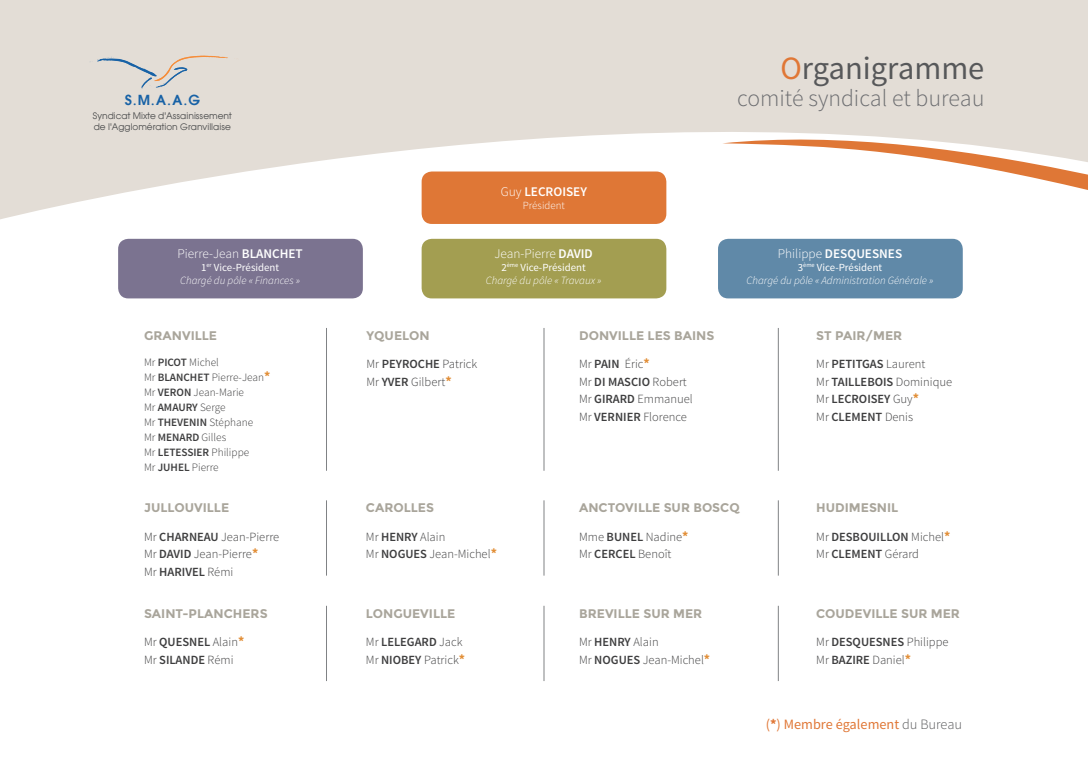
<style>
.page{position:relative;width:1088px;height:780px;background:#fff}
.page>*{position:absolute;margin:0;border:0;box-sizing:border-box;transform-origin:0 0}
.t1{font:32.5px "Source Sans Pro";color:#57585a}
.t2{font:300 23.75px "Source Sans Pro";color:#6c6d70}
.t3{font:600 15.12px "Avant Garde ITC";color:#1862a6}
.t4{font:14.25px "Source Sans Pro";color:#e07736}
.t5{font:300 13.25px "Source Sans Pro";color:#fff}
.t6{font:600 13.25px "Source Sans Pro";color:#fff}
.t7{font:300 12.5px/17.5px "Source Sans Pro";color:#3e3e3f}
.t8{font:700 12.5px "Montserrat";color:#a9a59b}
.t9{font:600 12.5px/17.5px "Source Sans Pro";color:#3e3e3f}
.t10{font:300 11.25px/15px "Source Sans Pro";color:#3e3e3f}
.t11{font:italic 300 11px "Source Sans Pro";color:#fff}
.t12{font:10.88px "Source Sans Pro";color:#fff}
.t13{font:300 10.88px "Source Sans Pro";color:#fff}
.t14{font:10px/11.1px "Avant Garde ITC";color:#4b4c4d}
.s1{font-family:"Arial Rounded MT Bold";font-weight:400;font-size:12.88px}
.s2{font-weight:600}
.s3{font-weight:700;font-size:13.75px;color:#e28f38}
.s4{font-weight:300}
.s5{color:#e07736}
.s6{font-weight:700}
.s7{font-weight:300;color:#57585a}
</style>
<div class="page">
<svg style="left:0;top:0;width:1088px;height:219px;fill:#e3ddd6"></svg>
<div style="left:422px;top:171px;width:244px;height:53px;background:#df7736;border-radius:10px"></div>
<div style="left:118px;top:239px;width:245px;height:59px;background:#7b7390;border-radius:10px"></div>
<div style="left:422px;top:239px;width:244px;height:59px;background:#a39e51;border-radius:10px"></div>
<div style="left:718px;top:239px;width:245px;height:59px;background:#6089a8;border-radius:10px"></div>
<hr style="left:326px;top:328px;width:1px;height:142px;background:#808285">
<hr style="left:326px;top:500px;width:1px;height:75px;background:#808285">
<hr style="left:326px;top:605px;width:1px;height:76px;background:#808285">
<hr style="left:544px;top:605px;width:1px;height:76px;background:#808285">
<hr style="left:778px;top:605px;width:1px;height:76px;background:#808285">
<hr style="left:544px;top:500px;width:1px;height:75px;background:#808285">
<hr style="left:778px;top:500px;width:1px;height:75px;background:#808285">
<hr style="left:544px;top:328px;width:1px;height:142px;background:#808285">
<hr style="left:778px;top:328px;width:1px;height:142px;background:#808285">
<svg style="left:89px;top:56px;width:150px;height:35px;background:#dad5d0"></svg>
<p class="t3" style="left:125px;top:91px;width:77px">S<span class="s1">.</span>M<span class="s1">.</span>A<span class="s1">.</span>A<span class="s1">.</span>G</p>
<p class="t14" style="left:93px;top:110px;width:140px">Syndicat Mixte d'Assainissement de l'Agglomération Granvillaise</p>
<p class="t5" style="left:177px;top:245px;width:127px">Pierre-Jean <span class="s2">BLANCHET</span></p>
<p class="t12" style="left:201px;top:260px;width:80px">1<sup>er</sup> Vice-Président</p>
<p class="t11" style="left:180px;top:273px;width:121px">Chargé du pôle « Finances »</p>
<p class="t8" style="left:144px;top:328px;width:75px">GRANVILLE</p>
<p class="t10" style="left:144px;top:354px;width:128px">Mr <span class="s2">PICOT</span> Michel<br>Mr <span class="s2">BLANCH ET</span> Pierre-Jean<span class="s3">*<br></span>Mr <span class="s2">VERON</span> Jean-Marie<br>Mr <span class="s2">AMAURY</span> Serge<br>Mr <span class="s2">THEVENIN</span> Stéphane<br>Mr <span class="s2">MENARD</span> Gilles<br>Mr <span class="s2">LETESSIER</span> Philippe<br>Mr <span class="s2">JUH EL</span> Pierre</p>
<p class="t8" style="left:144px;top:500px;width:16px">JULLOUVILLE</p>
<p class="t7" style="left:144px;top:527px;width:137px">Mr <span class="s2">CHARN EAU</span> Jean-Pierre<br>Mr <span class="s2">DAVID</span> Jean-Pierre<span class="s3">*<br></span>Mr <span class="s2">HARIVEL</span> Rémi</p>
<p class="t8" style="left:144px;top:606px;width:17px">SAIN</p>
<p class="t8" style="left:176px;top:606px;width:31px">T-PLAN</p>
<p class="t8" style="left:224px;top:606px;width:45px">CHERS</p>
<p class="t9" style="left:144px;top:633px;width:102px"><span class="s4">Mr</span> QUESN EL <span class="s4">Alain</span><span class="s3">*<br></span><span class="s4">Mr</span> SILANDE <span class="s4">Rémi</span></p>
<h1 class="t1" style="left:780px;top:48px;width:206px"><span class="s5">O</span>rganigramme</h1>
<h2 class="t2" style="left:737px;top:84px;width:249px">comité syndical et bureau</h2>
<p class="t6" style="left:501px;top:183px;width:88px"><span class="s4">Guy</span> LECROISEY</p>
<p class="t13" style="left:523px;top:199px;width:43px">Président</p>
<p class="t5" style="left:494px;top:245px;width:100px">Jean-Pierre <span class="s2">DAVI D</span></p>
<p class="t12" style="left:501px;top:260px;width:86px">2<sup>ème</sup> Vice-Président</p>
<p class="t11" style="left:486px;top:273px;width:117px">Chargé du pôle « Travaux »</p>
<p class="t8" style="left:367px;top:328px;width:65px">YQUELON</p>
<p class="t7" style="left:367px;top:355px;width:112px">Mr <span class="s2">PEYROCH E</span> Patrick<br>Mr <span class="s2">YVER</span> Gilbert<span class="s3">*</span></p>
<p class="t8" style="left:579px;top:328px;width:136px">DONVILLE LES BAINS</p>
<p class="t7" style="left:579px;top:355px;width:115px">Mr <span class="s2">PAIN</span> Éric<span class="s3">*<br></span>Mr <span class="s2">DI MASCIO</span> Robert<br>Mr <span class="s2">GIRARD</span> Emmanuel<br>Mr <span class="s2">VERN IER</span> Florence</p>
<p class="t6" style="left:778px;top:245px;width:126px"><span class="s4">Philippe</span> DESQUESN ES</p>
<p class="t12" style="left:798px;top:260px;width:86px">3<sup>ème</sup> Vice-Président</p>
<p class="t11" style="left:746px;top:273px;width:188px">Chargé du pôle « Administration Générale »</p>
<p class="t8" style="left:816px;top:328px;width:88px">ST PAIR/MER</p>
<p class="t9" style="left:816px;top:355px;width:137px"><span class="s4">Mr</span> PETITGAS <span class="s4">Laurent<br>Mr</span> TAILLEBOIS <span class="s4">Dominique<br>Mr</span> LECROISEY <span class="s4">Guy</span><span class="s3">*<br></span><span class="s4">Mr</span> CLEMENT <span class="s4">Denis</span></p>
<p class="t8" style="left:366px;top:500px;width:19px">CAROLLE</p>
<p class="t8" style="left:426px;top:500px;width:9px">S</p>
<p class="t7" style="left:366px;top:527px;width:133px">Mr <span class="s2">HENRY</span> Alain<br>Mr <span class="s2">NOGUES</span> Jean-Michel<span class="s3">*</span></p>
<p class="t8" style="left:366px;top:606px;width:91px">LONGUEVILLE</p>
<p class="t7" style="left:366px;top:633px;width:101px">Mr <span class="s2">LELEGARD</span> Jack<br>Mr <span class="s2">N IOBEY</span> Patrick<span class="s3">*</span></p>
<p class="t8" style="left:579px;top:500px;width:162px">ANCTOVILLE SUR BOSCQ</p>
<p class="t7" style="left:579px;top:527px;width:111px">Mme <span class="s2">BUNEL</span> Nadine<span class="s3">*<br></span>Mr <span class="s2">CERCEL</span> Benoît</p>
<p class="t8" style="left:579px;top:606px;width:125px">BREVILLE SUR MER</p>
<p class="t7" style="left:579px;top:633px;width:133px">Mr <span class="s2">HENRY</span> Alain<br>Mr <span class="s2">NOGUES</span> Jean-Michel<span class="s3">*</span></p>
<p class="t8" style="left:816px;top:500px;width:84px">HUDIMESNIL</p>
<p class="t9" style="left:816px;top:528px;width:136px"><span class="s4">Mr</span> DESBOUILLON <span class="s4">Michel</span><span class="s3">*<br></span><span class="s4">Mr</span> CLEMENT <span class="s4">Gérard</span></p>
<p class="t8" style="left:816px;top:606px;width:145px">COUDEVILLE SUR MER</p>
<p class="t7" style="left:816px;top:633px;width:134px">Mr <span class="s2">DESQUESN ES</span> Philippe<br>Mr <span class="s2">BAZIRE</span> Daniel<span class="s3">*</span></p>
<p class="t4" style="left:766px;top:715px;width:198px">(<span class="s6">*</span>) Membre également <span class="s7">du Bureau</span></p>
</div>
